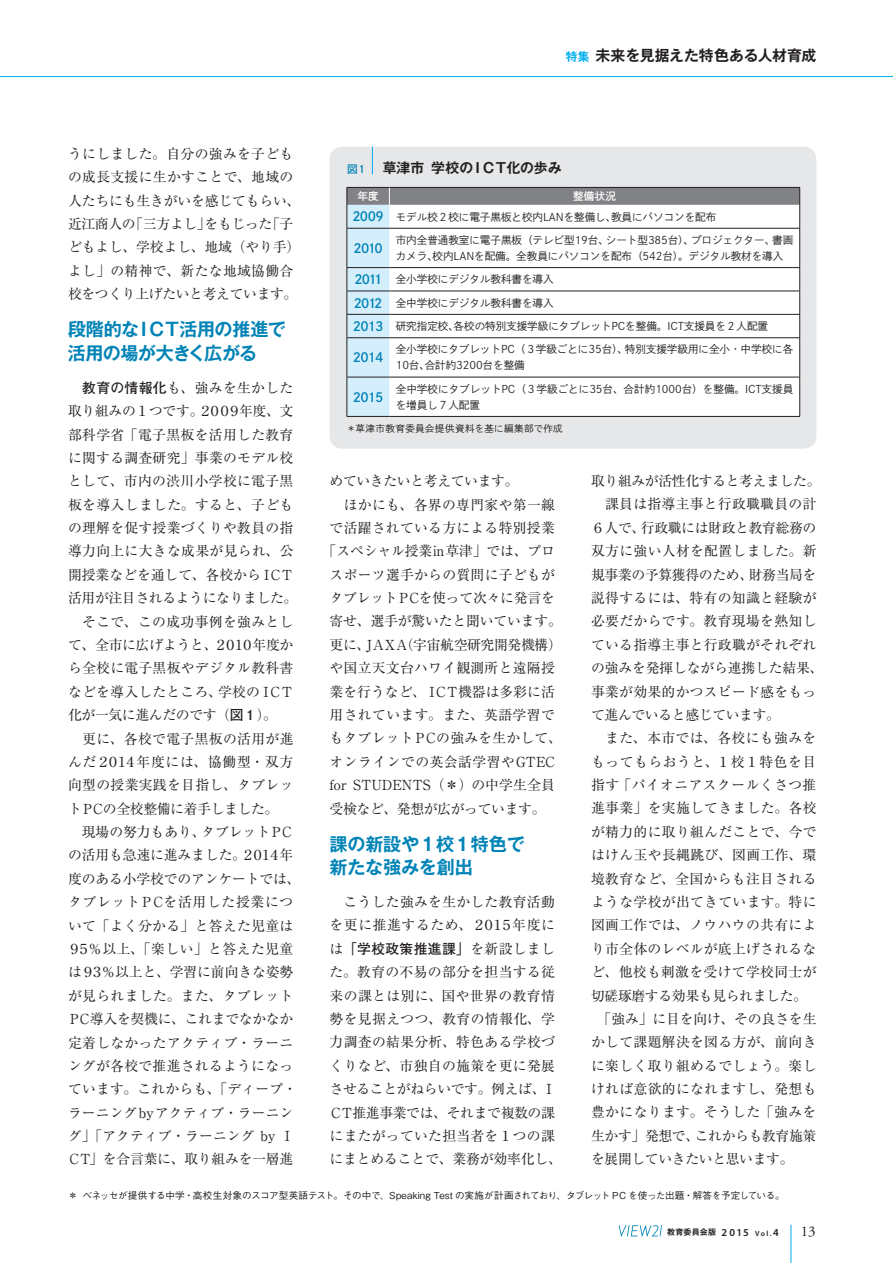
<style>
.page{position:relative;width:893px;height:1263px;background:#fff}
.page>*{position:absolute;margin:0;border:0;box-sizing:border-box;transform-origin:0 0}
.t1{font:700 18px/23.4px "Gothic MB101 Pro De";letter-spacing:-.025em;color:#0083b6}
.t2{font:700 14.85px "Gothic MB101 Pro De";letter-spacing:-.01em;color:#231f20}
.t3{font:14.85px "Adobe Garamond Pro";color:#231f20}
.t4{font:13.8px/23.4px "Ryumin Pro";letter-spacing:.02em;color:#231f20}
.t5{font:13.8px/23.4px "Ryumin Pro";letter-spacing:-.01em;color:#231f20}
.t6{font:13.8px "Ryumin Pro";letter-spacing:-.025em;color:#231f20}
.t7{font:13.8px "Ryumin Pro";color:#231f20}
.t8{font:13.8px "Ryumin Pro";letter-spacing:-.015em;color:#231f20}
.t9{font:700 13.8px "Gothic MB101 Pro De";letter-spacing:.005em;color:#231f20}
.t10{font:12.75px "Shuei Go Kin Std B";letter-spacing:-.07em;color:#0083b6}
.t11{font:10.65px/15.9px "Shuei Go Kin Std L";letter-spacing:-.01em;color:#231f20}
.t12{font:10.65px "Shuei Go Kin Std B";color:#fff}
.t13{font:500 9.6px "Gothic BBB Pro";letter-spacing:-.015em;color:#231f20}
.t14{font:9.6px "Shuei Go Kin Std L";letter-spacing:.035em;color:#231f20}
.t15{font:700 7.95px "Gothic MB101 Pro De";letter-spacing:.025em;color:#231f20}
.s1{font-size:11.7px;color:#00aeef}
.s2{font-family:"Shuei Go Kin Std B";font-weight:400;font-size:10.65px;color:#0083b6}
.s3{font-family:"Shuei Go Kin Std B";color:#fff}
.s4{font-family:"Shuei Go Kin Std B";font-size:12.75px;color:#0083b6}
.s5{font-family:"Futo Go B101 Pro";font-weight:700}
.s6{font-family:"Myriad Pro";font-weight:600;font-size:10.65px}
.s7{font-family:"Myriad Pro";font-weight:600;font-size:7.5px}
</style>
<div class="page">
<hr style="left:0;top:76px;width:893px;height:1px;background:#00aeef">
<div style="left:330px;top:147px;width:486px;height:302px;background:#e6e7e9;border-radius:13px"></div>
<svg style="left:619px;top:1225px;width:43px;height:11px"></svg>
<hr style="left:791px;top:1225px;width:1px;height:38px;background:#00aeef">
<svg style="left:372px;top:147px;width:1px;height:27px"></svg>
<svg style="left:347px;top:187px;width:453px;height:229px;background:#ebeeef"></svg>
<hr style="left:347px;top:337px;width:42px;height:1px;background:#231f20">
<hr style="left:347px;top:377px;width:42px;height:1px;background:#231f20">
<hr style="left:347px;top:416px;width:42px;height:1px;background:#231f20">
<hr style="left:389px;top:337px;width:411px;height:1px;background:#231f20">
<hr style="left:389px;top:377px;width:411px;height:1px;background:#231f20">
<hr style="left:389px;top:416px;width:411px;height:1px;background:#231f20">
<p class="t2" style="left:566px;top:43px;width:252px"><span class="s1">特集</span>未来を見据えた特色ある人材育成</p>
<p class="t5" style="left:68px;top:141px;width:234px">うにしました。自分の強みを子どもの成長支援に生かすことで、地域の人たちにも生きがいを感じてもらい、近江商人の「三方よし」をもじった「子どもよし、学校よし、地域（やり手）よし」の精神で、新たな地域協働合校をつくり上げたいと考えています。</p>
<p class="t9" style="left:347px;top:156px;width:216px"><span class="s2">図１</span> 草津市学校のＩＣＴ化の歩み</p>
<p class="t12" style="left:358px;top:189px;width:23px">年度</p>
<p class="t11" style="left:353px;top:186px;width:365px;line-height:20.4px;text-indent:221px"><span class="s3">整備状況<br></span><span class="s4">2009</span> モデル校２校に電子黒板と校内LANを整備し、教員にパソコンを配布</p>
<p class="t10" style="left:354px;top:239px;width:30px">2010</p>
<p class="t11" style="left:396px;top:232px;width:399px">市内全普通教室に電子黒板（テレビ型19台、シート型385台）、プロジェクター、書画カメラ、校内LANを配備。全教員にパソコンを配布（542台）。デジタル教材を導入</p>
<p class="t11" style="left:353px;top:267px;width:417px;line-height:23.4px"><span class="s4">2011</span> 全小学校にデジタル教科書を導入<br><span class="s4">2012</span> 全中学校にデジタル教科書を導入<br><span class="s4">2013</span> 研究指定校、各校の特別支援学級にタブレットPCを整備。ICT支援員を２人配置</p>
<p class="t10" style="left:353px;top:349px;width:32px">2014</p>
<p class="t11" style="left:396px;top:341px;width:399px">全小学校にタブレットPC（３学級ごとに35台）、特別支援学級用に全小・中学校に各<br>10台、合計約3200台を整備</p>
<p class="t10" style="left:353px;top:388px;width:32px">2015</p>
<p class="t11" style="left:396px;top:381px;width:399px">全中学校にタブレットPC（３学級ごとに35台、合計約1000台）を整備。ICT支援員を増員し７人配置</p>
<p class="t1" style="left:68px;top:316px;width:219px">段階的なＩＣＴ活用の推進で活用の場が大きく広がる</p>
<p class="t4" style="left:67px;top:375px;width:235px;text-indent:15px"><span class="s5">教育の情報化</span>も、強みを生かした取り組みの１つです。２００９年度、文部科学省「電子黒板を活用した教育に関する調査研究」事業のモデル校として、市内の渋川小学校に電子黒板を導入しました。すると、子どもの理解を促す授業づくりや教員の指導力向上に大きな成果が見られ、公開授業などを通して、各校からＩＣＴ活用が注目されるようになりました。　そこで、この成功事例を強みとして、全市に広げようと、２０１０年度から全校に電子黒板やデジタル教科書などを導入したところ、学校のＩＣＴ化が一気に進んだのです（<span class="s5">図１</span>）。<br>　更に、各校で電子黒板の活用が進んだ２０１４年度には、協働型・双方向型の授業実践を目指し、タブレットＰＣの全校整備に着手しました。<br>　現場の努力もあり、タブレットＰＣの活用も急速に進みました。２０１４年度のある小学校でのアンケートでは、タブレットＰＣを活用した授業について「よく分かる」と答えた児童は<br>９５％以上、「楽しい」と答えた児童は９３％以上と、学習に前向きな姿勢が見られました。また、タブレット<br>ＰＣ導入を契機に、これまでなかなか定着しなかったアクティブ・ラーニングが各校で推進されるようになっています。これからも、「ディープ・ラーニングbyアクティブ・ラーニング」「アクティブ・ラーニング by Ｉ<br>ＣＴ」を合言葉に、取り組みを一層進</p>
<p class="t14" style="left:347px;top:421px;width:218px">＊草津市教育委員会提供資料を基に編集部で作成</p>
<p class="t4" style="left:591px;top:468px;width:234px">取り組みが活性化すると考えました。　課員は指導主事と行政職職員の計<br>６人で、行政職には財政と教育総務の双方に強い人材を配置しました。新規事業の予算獲得のため、財務当局を説得するには、特有の知識と経験が必要だからです。教育現場を熟知している指導主事と行政職がそれぞれの強みを発揮しながら連携した結果、事業が効果的かつスピード感をもって進んでいると感じています。<br>　また、本市では、各校にも強みをもってもらおうと、１校１特色を目指す「パイオニアスクールくさつ推進事業」を実施してきました。各校が精力的に取り組んだことで、今ではけん玉や長縄跳び、図画工作、環境教育など、全国からも注目されるような学校が出てきています。特に図画工作では、ノウハウの共有により市全体のレベルが底上げされるなど、他校も刺激を受けて学校同士が切磋琢磨する効果も見られました。　「強み」に目を向け、その良さを生かして課題解決を図る方が、前向きに楽しく取り組めるでしょう。楽しければ意欲的になれますし、発想も豊かになります。そうした「強みを生かす」発想で、これからも教育施策を展開していきたいと思います。</p>
<p class="t13" style="left:68px;top:1188px;width:718px">＊ベネッセが提供する中学・高校生対象のスコア型英語テスト。その中で、Speaking Test の実施が計画されており、タブレット PC を使った出題・解答を予定している。</p>
<p class="t15" style="left:667px;top:1226px;width:113px">教育委員会版 <span class="s6">2015</span> <span class="s7">Vol.</span><span class="s6">4</span></p>
<p class="t3" style="left:801px;top:1222px;width:16px">13</p>
<p class="t6" style="left:330px;top:470px;width:190px">めていきたいと考えています。</p>
<p class="t4" style="left:330px;top:492px;width:227px">　ほかにも、各界の専門家や第一線</p>
<p class="t4" style="left:330px;top:515px;width:227px">で活躍されている方による特別授業</p>
<p class="t5" style="left:323px;top:538px;width:234px">「スペシャル授業in草津」では、プロ</p>
<p class="t4" style="left:330px;top:562px;width:227px">スポーツ選手からの質問に子どもが</p>
<p class="t8" style="left:330px;top:587px;width:227px">タブレットＰＣを使って次々に発言を</p>
<p class="t5" style="left:330px;top:609px;width:234px">寄せ、選手が驚いたと聞いています。</p>
<p class="t6" style="left:330px;top:634px;width:234px">更に、ＪＡＸＡ（宇宙航空研究開発機構）</p>
<p class="t4" style="left:330px;top:655px;width:227px">や国立天文台ハワイ観測所と遠隔授</p>
<p class="t7" style="left:330px;top:681px;width:227px">業を行うなど、ＩＣＴ機器は多彩に活</p>
<p class="t4" style="left:330px;top:702px;width:227px">用されています。また、英語学習で</p>
<p class="t4" style="left:330px;top:725px;width:234px">もタブレットＰＣの強みを生かして、</p>
<p class="t4" style="left:330px;top:749px;width:227px">オンラインでの英会話学習やGTEC</p>
<p class="t7" style="left:330px;top:774px;width:227px">for STUDENTS（＊）の中学生全員</p>
<p class="t6" style="left:330px;top:797px;width:217px">受検など、発想が広がっています。</p>
<p class="t1" style="left:329px;top:830px;width:197px">課の新設や１校１特色で新たな強みを創出</p>
<p class="t4" style="left:329px;top:889px;width:234px">　こうした強みを生かした教育活動を更に推進するため、２０１５年度には<span class="s5">「学校政策推進課」</span>を新設しました。教育の不易の部分を担当する従来の課とは別に、国や世界の教育情勢を見据えつつ、教育の情報化、学力調査の結果分析、特色ある学校づくりなど、市独自の施策を更に発展させることがねらいです。例えば、Ｉ<br>ＣＴ推進事業では、それまで複数の課にまたがっていた担当者を１つの課にまとめることで、業務が効率化し、</p>
</div>
